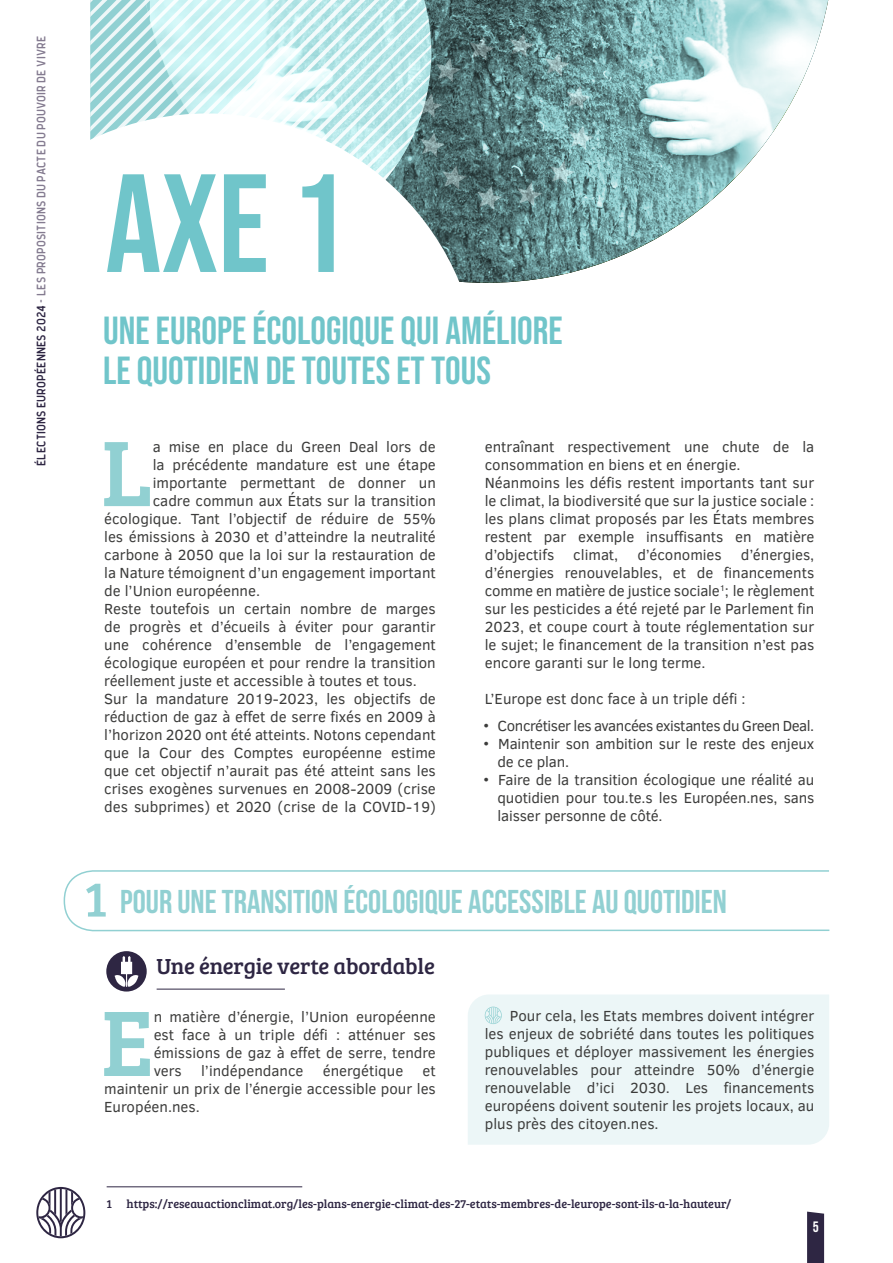
<style>
.page{position:relative;width:893px;height:1263px;background:#fff}
.page>*{position:absolute;margin:0;border:0;box-sizing:border-box;transform-origin:0 0}
.t1{font:139.5px "Bebas Neue";color:#70c5ca}
.t2{font:96.15px "Bree Serif";color:#91d0d2}
.t3{font:39px/40.5px "Bebas Neue";color:#70c5ca}
.t4{font:700 33px "Bebas Neue";color:#91d0d2}
.t5{font:22.5px "Bree Serif";letter-spacing:-.01em;color:#2e2643}
.t6{font:15px/18px "Clear Sans";color:#3c3c3b;text-align:justify}
.t7{font:15px "Clear Sans";letter-spacing:-.03em;color:#3c3c3b}
.t8{font:15px "Bebas Neue";color:#fff}
.t9{font:12px "Bree Serif";color:#2e2643}
.t10{font:12px "Oregon";letter-spacing:.01em;color:#847b90}
.s1{color:#2e2643}
.s2{font-family:"Bree Serif";font-weight:400;font-size:51px}
</style>
<div class="page">
<svg style="left:807px;top:1211px;width:17px;height:52px"></svg>
<svg style="left:36px;top:1187px;width:49px;height:51px"></svg>
<svg style="left:460px;top:0;width:368px;height:283px"></svg>
<svg style="left:550px;top:160px;width:25px;height:25px"></svg>
<svg style="left:569px;top:126px;width:25px;height:24px"></svg>
<svg style="left:566px;top:85px;width:25px;height:25px"></svg>
<svg style="left:545px;top:52px;width:25px;height:25px"></svg>
<svg style="left:510px;top:33px;width:24px;height:25px"></svg>
<svg style="left:90px;top:0;width:412px;height:253px"></svg>
<svg style="left:518px;top:182px;width:24px;height:25px"></svg>
<div style="left:106px;top:951px;width:41px;height:40px;background:#2e2643;border-radius:50%"></div>
<div style="left:468px;top:995px;width:361px;height:150px;background:#ecf6f7"></div>
<svg style="left:115px;top:956px;width:23px;height:31px"></svg>
<hr style="left:157px;top:989px;width:128px;height:1px;background:#2e2643">
<hr style="left:107px;top:1186px;width:195px;height:1px;background:#2e2643">
<svg style="left:63px;top:870px;width:767px;height:62px"></svg>
<svg style="left:485px;top:1007px;width:17px;height:17px"></svg>
<p class="t10" style="left:35px;top:466px;width:431px;rotate:-90deg"><span class="s1">Élections européennes 2024</span> - les Propositions du Pacte du Pouvoir de Vivre</p>
<h1 class="t1" style="left:105px;top:145px;width:243px">AXE 1</h1>
<h3 class="t3" style="left:103px;top:310px;width:461px">UNE EUROPE ÉCOLOGIQUE QUI AMÉLIORE<br>LE QUOTIDIEN DE TOUTES ET TOUS</h3>
<h2 class="t2" style="left:101px;top:402px;width:53px">L</h2>
<p class="t6" style="left:153px;top:438px;width:285px">a mise en place du Green Deal lors de</p>
<p class="t6" style="left:153px;top:456px;width:285px">la précédente mandature est une étape</p>
<p class="t6" style="left:153px;top:474px;width:285px">importante permettant de donner un</p>
<p class="t6" style="left:153px;top:492px;width:285px">cadre commun aux États sur la transition</p>
<p class="t6" style="left:104px;top:510px;width:333px">écologique. Tant l’objectif de réduire de 55%</p>
<p class="t6" style="left:104px;top:528px;width:333px">les émissions à 2030 et d’atteindre la neutralité</p>
<p class="t6" style="left:104px;top:546px;width:333px">carbone à 2050 que la loi sur la restauration de</p>
<p class="t6" style="left:104px;top:564px;width:333px">la Nature témoignent d’un engagement important</p>
<p class="t6" style="left:104px;top:582px;width:157px">de l’Union européenne.</p>
<p class="t6" style="left:104px;top:600px;width:333px">Reste toutefois un certain nombre de marges</p>
<p class="t6" style="left:104px;top:618px;width:333px">de progrès et d’écueils à éviter pour garantir</p>
<p class="t6" style="left:104px;top:636px;width:333px">une cohérence d’ensemble de l’engagement</p>
<p class="t6" style="left:104px;top:654px;width:333px">écologique européen et pour rendre la transition</p>
<p class="t6" style="left:104px;top:672px;width:314px">réellement juste et accessible à toutes et tous.</p>
<p class="t6" style="left:104px;top:690px;width:333px">Sur la mandature 2019-2023, les objectifs de</p>
<p class="t6" style="left:104px;top:708px;width:333px">réduction de gaz à effet de serre fixés en 2009 à</p>
<p class="t6" style="left:104px;top:726px;width:333px">l’horizon 2020 ont été atteints. Notons cependant</p>
<p class="t6" style="left:104px;top:744px;width:333px">que la Cour des Comptes européenne estime</p>
<p class="t6" style="left:104px;top:762px;width:333px">que cet objectif n’aurait pas été atteint sans les</p>
<p class="t6" style="left:104px;top:780px;width:333px">crises exogènes survenues en 2008-2009 (crise</p>
<p class="t6" style="left:104px;top:798px;width:333px">des subprimes) et 2020 (crise de la COVID-19)</p>
<p class="t6" style="left:485px;top:438px;width:331px;text-align:left">entraînant respectivement une chute de la consommation en biens et en énergie.<br>Néanmoins les défis restent importants tant sur le climat, la biodiversité que sur la justice sociale : les plans climat proposés par les États membres restent par exemple insuffisants en matière d’objectifs</p>
<p class="t6" style="left:485px;top:546px;width:331px;text-indent:256px">d’énergies, d’énergies renouvelables, et de financements comme en matière de justice sociale<sup>1</sup>; le règlement sur les pesticides a été rejeté par le Parlement fin 2023, et coupe court à toute réglementation sur le sujet; le financement de la transition n’est pas encore garanti sur le long terme.</p>
<p class="t6" style="left:485px;top:690px;width:262px">L’Europe est donc face à un triple défi :</p>
<p class="t7" style="left:483px;top:715px;width:332px">• Concrétiser les avancées existantes du Green Deal.</p>
<p class="t6" style="left:497px;top:734px;width:318px;text-indent:-14px">• Maintenir son ambition sur le reste des enjeux de ce plan.</p>
<p class="t6" style="left:497px;top:770px;width:318px;text-indent:-14px">• Faire de la transition écologique une réalité au quotidien pour tou.te.s les Européen.nes, sans laisser personne de côté.</p>
<p class="t6" style="left:573px;top:546px;width:47px">climat,</p>
<p class="t6" style="left:637px;top:546px;width:86px">d’économies</p>
<h3 class="t4" style="left:84px;top:884px;width:645px"><span class="s2">1</span> POUR UNE TRANSITION ÉCOLOGIQUE ACCESSIBLE AU QUOTIDIEN</h3>
<h3 class="t5" style="left:157px;top:949px;width:280px">Une énergie verte abordable</h3>
<h2 class="t2" style="left:101px;top:972px;width:54px">E</h2>
<p class="t6" style="left:154px;top:1008px;width:284px">n matière d’énergie, l’Union européenne est face à un triple défi : atténuer ses émissions de gaz à effet de serre, tendre vers</p>
<p class="t6" style="left:201px;top:1062px;width:104px">l’indépendance</p>
<p class="t6" style="left:323px;top:1062px;width:82px">énergétique</p>
<p class="t6" style="left:104px;top:1062px;width:333px;text-indent:318px">et maintenir un prix de l’énergie accessible pour les Européen.nes.</p>
<p class="t6" style="left:485px;top:1007px;width:331px;text-indent:25px">Pour cela, les Etats membres doivent intégrer les enjeux de sobriété dans toutes les politiques publiques et déployer massivement les énergies renouvelables pour atteindre 50% d’énergie renouvelable d’ici 2030. Les financements européens doivent soutenir les projets locaux, au plus près des citoyen.nes.</p>
<p class="t9" style="left:107px;top:1194px;width:626px">1 https://reseauactionclimat.org/les-plans-energie-climat-des-27-etats-membres-de-leurope-sont-ils-a-la-hauteur/</p>
<p class="t8" style="left:813px;top:1218px;width:7px">5</p>
</div>
